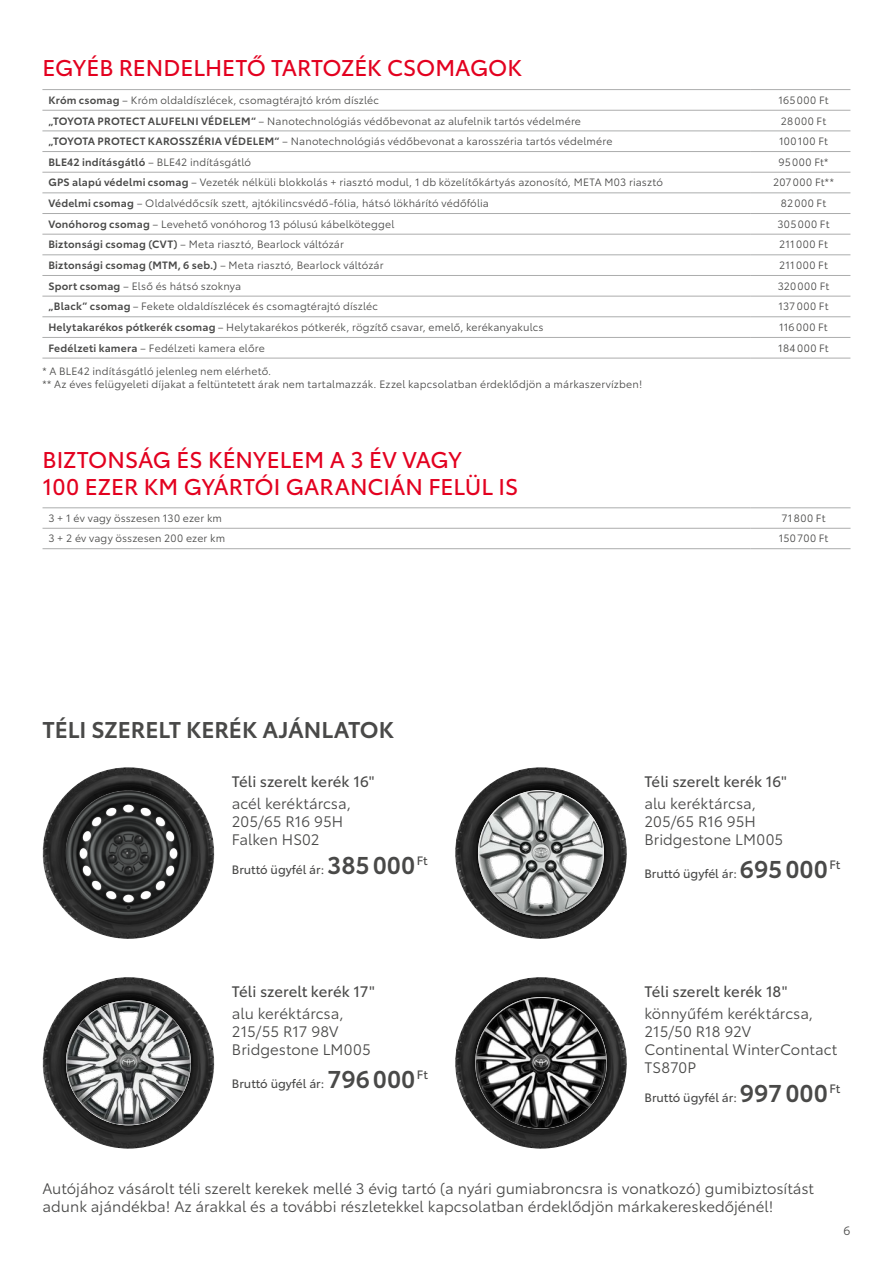
<style>
.page{position:relative;width:893px;height:1263px;background:#fff}
.page>*{position:absolute;margin:0;border:0;box-sizing:border-box;transform-origin:0 0}
.t1{font:22.5px/27px "Toyota Type";letter-spacing:-.005em;color:#e3001f}
.t2{font:600 22.5px "Toyota Type";letter-spacing:-.005em;color:#494948}
.t3{font:15px/18px "Toyota Type";color:#494948}
.t4{font:15px "Toyota Type";color:#494948}
.t5{font:12px "Toyota Type";color:#494948}
.t6{font:12px "Toyota Type";color:#494948}
.t7{font:10.5px/12.6px "Toyota Type";letter-spacing:.015em;color:#494948}
.t8{font:10.5px "Toyota Type";letter-spacing:.035em;color:#494948}
.t9{font:10.5px "Toyota Type";letter-spacing:.045em;color:#494948}
.s1{font-weight:600}
.s2{font-weight:600;font-size:24px}
</style>
<div class="page">
<hr style="left:42px;top:110px;width:708px;height:1px;background:#acadad">
<hr style="left:750px;top:110px;width:100px;height:1px;background:#acadad">
<hr style="left:42px;top:131px;width:708px;height:1px;background:#acadad">
<hr style="left:750px;top:131px;width:100px;height:1px;background:#acadad">
<hr style="left:42px;top:151px;width:708px;height:1px;background:#acadad">
<hr style="left:750px;top:151px;width:100px;height:1px;background:#acadad">
<hr style="left:42px;top:172px;width:708px;height:1px;background:#acadad">
<hr style="left:750px;top:172px;width:100px;height:1px;background:#acadad">
<hr style="left:42px;top:193px;width:708px;height:1px;background:#acadad">
<hr style="left:750px;top:193px;width:100px;height:1px;background:#acadad">
<hr style="left:42px;top:213px;width:708px;height:1px;background:#acadad">
<hr style="left:750px;top:213px;width:100px;height:1px;background:#acadad">
<hr style="left:42px;top:234px;width:708px;height:1px;background:#acadad">
<hr style="left:750px;top:234px;width:100px;height:1px;background:#acadad">
<hr style="left:42px;top:255px;width:708px;height:1px;background:#acadad">
<hr style="left:750px;top:255px;width:100px;height:1px;background:#acadad">
<hr style="left:42px;top:275px;width:708px;height:1px;background:#acadad">
<hr style="left:750px;top:275px;width:100px;height:1px;background:#acadad">
<hr style="left:42px;top:296px;width:708px;height:1px;background:#acadad">
<hr style="left:750px;top:296px;width:100px;height:1px;background:#acadad">
<hr style="left:42px;top:316px;width:708px;height:1px;background:#acadad">
<hr style="left:750px;top:316px;width:100px;height:1px;background:#acadad">
<hr style="left:42px;top:337px;width:708px;height:1px;background:#acadad">
<hr style="left:750px;top:337px;width:100px;height:1px;background:#acadad">
<hr style="left:42px;top:358px;width:708px;height:1px;background:#acadad">
<hr style="left:750px;top:358px;width:100px;height:1px;background:#acadad">
<hr style="left:42px;top:89px;width:708px;height:1px;background:#acadad">
<hr style="left:750px;top:89px;width:100px;height:1px;background:#acadad">
<hr style="left:43px;top:528px;width:707px;height:1px;background:#acadad">
<hr style="left:750px;top:528px;width:100px;height:1px;background:#acadad">
<hr style="left:43px;top:548px;width:707px;height:1px;background:#acadad">
<hr style="left:750px;top:548px;width:100px;height:1px;background:#acadad">
<hr style="left:43px;top:507px;width:707px;height:1px;background:#acadad">
<hr style="left:750px;top:507px;width:100px;height:1px;background:#acadad">
<img style="left:455px;top:767px;width:172px;height:172px;border-radius:86px">
<div style="left:473px;top:785px;width:136px;height:136px;background:#000;opacity:.75"></div>
<img style="left:478px;top:790px;width:126px;height:126px">
<img style="left:43px;top:977px;width:171px;height:172px">
<div style="left:61px;top:996px;width:135px;height:134px;background:#000;opacity:.75"></div>
<img style="left:66px;top:1000px;width:125px;height:125px;border-radius:62px">
<img style="left:455px;top:977px;width:172px;height:172px">
<div style="left:470px;top:992px;width:141px;height:141px;background:#000;opacity:.75"></div>
<img style="left:475px;top:997px;width:132px;height:131px;border-radius:66px">
<img style="left:43px;top:767px;width:171px;height:172px;border-radius:86px">
<div style="left:65px;top:789px;width:128px;height:128px;background:#000;opacity:.5"></div>
<h1 class="t1" style="left:42px;top:53px;width:481px">EGYÉB RENDELHETŐ TARTOZÉK CSOMAGOK</h1>
<p class="t7" style="left:48px;top:93px;width:332px"><span class="s1">Króm csomag</span> – Króm oldaldíszlécek, csomagtérajtó króm díszléc</p>
<p class="t7" style="left:778px;top:93px;width:52px">165000 Ft</p>
<p class="t7" style="left:48px;top:114px;width:534px"><span class="s1">„TOYOTA PROTECT ALUFELNI VÉDELEM“</span> – Nanotechnológiás védőbevonat az alufelnik tartós védelmére</p>
<p class="t7" style="left:781px;top:114px;width:47px">28000 Ft</p>
<p class="t7" style="left:48px;top:134px;width:565px"><span class="s1">„TOYOTA PROTECT KAROSSZÉRIA VÉDELEM“</span> – Nanotechnológiás védőbevonat a karosszéria tartós védelmére</p>
<p class="t7" style="left:779px;top:134px;width:50px">100100 Ft</p>
<p class="t7" style="left:48px;top:155px;width:204px"><span class="s1">BLE42 indításgátló</span> – BLE42 indításgátló</p>
<p class="t7" style="left:778px;top:155px;width:51px">95000 Ft*</p>
<p class="t7" style="left:48px;top:176px;width:616px"><span class="s1">GPS alapú védelmi csomag</span> – Vezeték nélküli blokkolás + riasztó modul, 1 db közelítőkártyás azonosító, META M03 riasztó</p>
<p class="t8" style="left:773px;top:175px;width:62px">207000 Ft**</p>
<p class="t7" style="left:48px;top:196px;width:442px"><span class="s1">Védelmi csomag</span> – Oldalvédőcsík szett, ajtókilincsvédő-fólia, hátsó lökhárító védőfólia</p>
<p class="t7" style="left:781px;top:196px;width:47px">82000 Ft</p>
<p class="t7" style="left:48px;top:217px;width:347px"><span class="s1">Vonóhorog csomag</span> – Levehető vonóhorog 13 pólusú kábelköteggel</p>
<p class="t9" style="left:777px;top:216px;width:54px">305000 Ft</p>
<p class="t7" style="left:48px;top:238px;width:297px"><span class="s1">Biztonsági csomag (CVT)</span> – Meta riasztó, Bearlock váltózár</p>
<p class="t7" style="left:779px;top:238px;width:50px">211000 Ft</p>
<p class="t7" style="left:48px;top:258px;width:337px"><span class="s1">Biztonsági csomag (MTM, 6 seb.)</span> – Meta riasztó, Bearlock váltózár</p>
<p class="t7" style="left:779px;top:258px;width:50px">211000 Ft</p>
<p class="t7" style="left:48px;top:279px;width:194px"><span class="s1">Sport csomag</span> – Első és hátsó szoknya</p>
<p class="t8" style="left:778px;top:278px;width:53px">320000 Ft</p>
<p class="t7" style="left:48px;top:300px;width:331px"><span class="s1">„Black” csomag</span> – Fekete oldaldíszlécek és csomagtérajtó díszléc</p>
<p class="t7" style="left:778px;top:300px;width:51px">137000 Ft</p>
<p class="t7" style="left:48px;top:320px;width:497px"><span class="s1">Helytakarékos pótkerék csomag</span> – Helytakarékos pótkerék, rögzítő csavar, emelő, kerékanyakulcs</p>
<p class="t7" style="left:779px;top:320px;width:50px">116000 Ft</p>
<p class="t7" style="left:48px;top:341px;width:218px"><span class="s1">Fedélzeti kamera</span> – Fedélzeti kamera előre</p>
<p class="t7" style="left:778px;top:341px;width:52px">184000 Ft</p>
<p class="t7" style="left:42px;top:364px;width:601px">* A BLE42 indításgátló jelenleg nem elérhető.<br>** Az éves felügyeleti díjakat a feltüntetett árak nem tartalmazzák. Ezzel kapcsolatban érdeklődjön a márkaszervízben!</p>
<h1 class="t1" style="left:43px;top:444px;width:477px">BIZTONSÁG ÉS KÉNYELEM A 3 ÉV VAGY<br>100 EZER KM GYÁRTÓI GARANCIÁN FELÜL IS</h1>
<p class="t7" style="left:48px;top:511px;width:175px">3 + 1 év vagy összesen 130 ezer km</p>
<p class="t7" style="left:782px;top:511px;width:45px">71800 Ft</p>
<p class="t7" style="left:48px;top:531px;width:178px">3 + 2 év vagy összesen 200 ezer km</p>
<p class="t7" style="left:779px;top:531px;width:51px">150700 Ft</p>
<h1 class="t2" style="left:43px;top:712px;width:353px">TÉLI SZERELT KERÉK AJÁNLATOK</h1>
<h2 class="t4" style="left:232px;top:770px;width:144px">Téli szerelt kerék 16"</h2>
<h2 class="t3" style="left:232px;top:794px;width:121px">acél keréktárcsa,<br>205/65 R16 95H<br>Falken HS02</h2>
<p class="t5" style="left:232px;top:861px;width:197px">Bruttó ügyfél ár: <span class="s2">385000</span>Ft</p>
<h2 class="t4" style="left:232px;top:980px;width:144px">Téli szerelt kerék 17"</h2>
<h2 class="t3" style="left:232px;top:1004px;width:140px">alu keréktárcsa,<br>215/55 R17 98V<br>Bridgestone LM005</h2>
<p class="t5" style="left:232px;top:1075px;width:197px">Bruttó ügyfél ár: <span class="s2">796000</span>Ft</p>
<h2 class="t4" style="left:644px;top:770px;width:144px">Téli szerelt kerék 16"</h2>
<h2 class="t3" style="left:644px;top:794px;width:140px">alu keréktárcsa,<br>205/65 R16 95H<br>Bridgestone LM005</h2>
<p class="t5" style="left:644px;top:865px;width:197px">Bruttó ügyfél ár: <span class="s2">695000</span>Ft</p>
<h2 class="t4" style="left:644px;top:980px;width:145px">Téli szerelt kerék 18"</h2>
<h2 class="t3" style="left:644px;top:1004px;width:194px">könnyűfém keréktárcsa,<br>215/50 R18 92V<br>Continental WinterContact<br>TS870P</h2>
<p class="t5" style="left:644px;top:1089px;width:197px">Bruttó ügyfél ár: <span class="s2">997000</span>Ft</p>
<h2 class="t3" style="left:43px;top:1178px;width:773px">Autójához vásárolt téli szerelt kerekek mellé 3 évig tartó (a nyári gumiabroncsra is vonatkozó) gumibiztosítást adunk ajándékba! Az árakkal és a további részletekkel kapcsolatban érdeklődjön márkakereskedőjénél!</h2>
<p class="t6" style="left:844px;top:1222px;width:8px">6</p>
</div>
